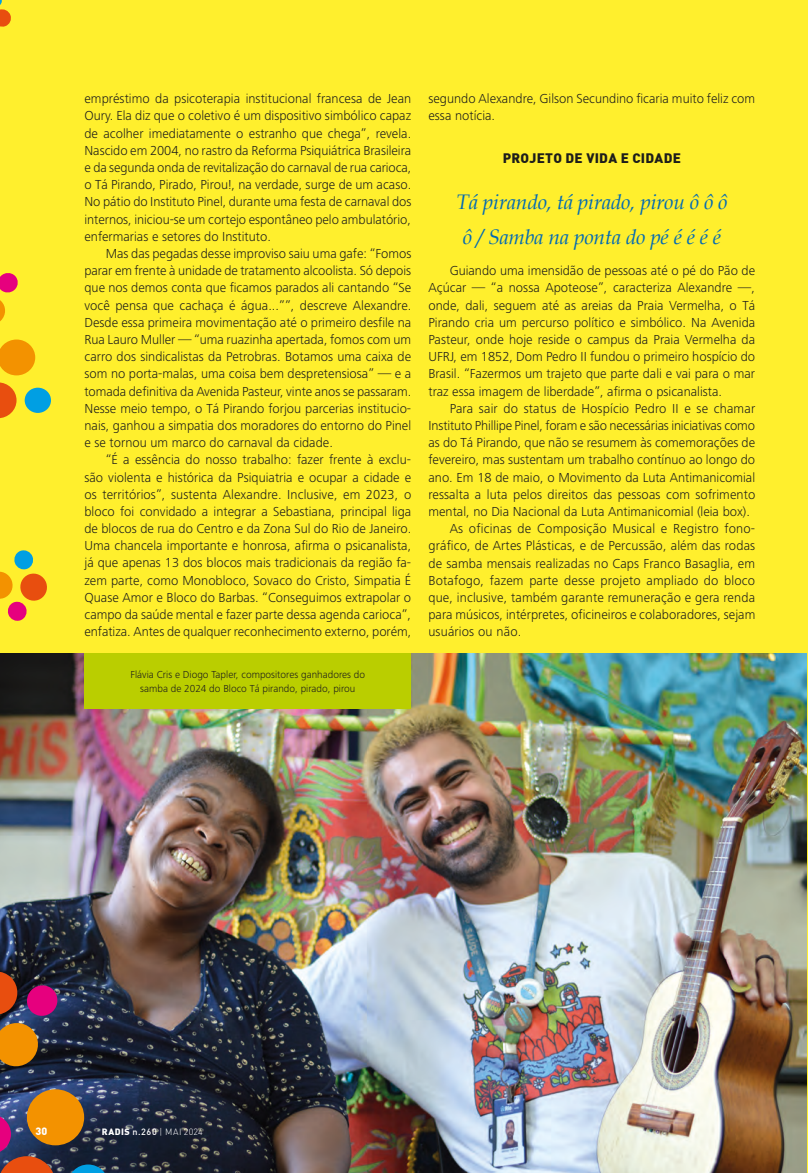
<style>
.page{position:relative;width:808px;height:1173px;background:#fff}
.page>*{position:absolute;margin:0;border:0;box-sizing:border-box;transform-origin:0 0}
.Blocos_Carnaval_Mental{font:italic 21px/34.3px "Book Antiqua";letter-spacing:-.01em;color:#0069b4;text-align:center}
.Corpo_de_texto{font:300 13.5px/17.2px "Frutiger Next LT";color:#1d1d1b;text-align:justify}
.Título_H6___Entretitulo{font:900 13.5px "DIN";letter-spacing:.02em;color:#1d1d1b}
.Fotos_-_Legenda_40_anos{font:300 10.5px/13.5px "Frutiger Next LT";color:#1d1d1b;text-align:center}
.t1{font:900 10.5px "DIN";color:#fff}
.t2{font:300 9px "DIN";letter-spacing:.02em;color:#fff}
.s1{font-weight:900}
.s2{font-weight:500}
</style>
<div class="page">
<div style="left:0;top:0;width:808px;height:1172px;background:#ffef2d"></div>
<img style="left:0;top:653px;width:806px;height:519px">
<div style="left:27px;top:1089px;width:57px;height:56px;background:#f39200;border-radius:50%"></div>
<svg style="left:68px;top:1164px;width:40px;height:8px"></svg>
<img style="left:0;top:969px;width:59px;height:99px">
<svg style="left:0;top:550px;width:47px;height:71px"></svg>
<svg style="left:0;top:382px;width:17px;height:36px"></svg>
<svg style="left:0;top:339px;width:35px;height:36px"></svg>
<div style="left:25px;top:387px;width:26px;height:26px;background:#009fe3;border-radius:50%"></div>
<svg style="left:0;top:273px;width:18px;height:48px"></svg>
<div style="left:84px;top:653px;width:327px;height:56px;background:#bace00"></div>
<svg style="left:0;top:0;width:11px;height:27px"></svg>
<svg style="left:0;top:1114px;width:56px;height:59px"></svg>
<p class="Corpo_de_texto" style="left:84px;top:90px;width:328px">empréstimo da psicoterapia institucional francesa de Jean Oury. Ela diz que o coletivo é um dispositivo simbólico capaz de acolher imediatamente o estranho que chega”, revela.<br>Nascido em 2004, no rastro da Reforma Psiquiátrica Brasileira e da segunda onda de revitalização do carnaval de rua carioca, o Tá Pirando, Pirado, Pirou!, na verdade, surge de um acaso.<br>No pátio do Instituto Pinel, durante uma festa de carnaval dos internos, iniciou-se um cortejo espontâneo pelo ambulatório, enfermarias e setores do Instituto.</p>
<p class="Corpo_de_texto" style="left:84px;top:245px;width:328px;text-indent:21px">Mas das pegadas desse improviso saiu uma gafe: “Fomos parar em frente à unidade de tratamento alcoolista. Só depois que nos demos conta que ficamos parados ali cantando “Se você pensa que cachaça é água...””, descreve Alexandre.<br>Desde essa primeira movimentação até o primeiro desfile na Rua Lauro Muller — “uma ruazinha apertada, fomos com um carro dos sindicalistas da Petrobras. Botamos uma caixa de som no porta-malas, uma coisa bem despretensiosa” — e a tomada definitiva da Avenida Pasteur, vinte anos se passaram.<br>Nesse meio tempo, o Tá Pirando forjou parcerias institucio&shy;nais, ganhou a simpatia dos moradores do entorno do Pinel e se tornou um marco do carnaval da cidade.</p>
<p class="Corpo_de_texto" style="left:84px;top:451px;width:328px;text-indent:21px">“É a essência do nosso trabalho: fazer frente à exclu&shy;são violenta e histórica da Psiquiatria e ocupar a cidade e os territórios”, sustenta Alexandre. Inclusive, em 2023, o bloco foi convidado a integrar a Sebastiana, principal liga de blocos de rua do Centro e da Zona Sul do Rio de Janeiro.<br>Uma chancela importante e honrosa, afirma o psicanalista, já que apenas 13 dos blocos mais tradicionais da região fa&shy;zem parte, como Monobloco, Sovaco do Cristo, Simpatia É Quase Amor e Bloco do Barbas. “Conseguimos extrapolar o campo da saúde mental e fazer parte dessa agenda carioca”, enfatiza. Antes de qualquer reconhecimento externo, porém,</p>
<p class="Fotos_-_Legenda_40_anos" style="left:130px;top:668px;width:236px">Flávia Cris e Diogo Tapler, compositores ganhadores do samba de 2024 do Bloco Tá pirando, pirado, pirou</p>
<p class="Corpo_de_texto" style="left:428px;top:90px;width:328px">segundo Alexandre, Gilson Secundino ficaria muito feliz com essa notícia.</p>
<p class="Título_H6___Entretitulo" style="left:502px;top:149px;width:180px">PROJETO DE VIDA E CIDADE</p>
<p class="Blocos_Carnaval_Mental" style="left:456px;top:184px;width:273px">Tá pirando, tá pirado, pirou ô ô ô ô / Samba na ponta do pé é é é é</p>
<p class="Corpo_de_texto" style="left:428px;top:262px;width:328px;text-indent:21px">Guiando uma imensidão de pessoas até o pé do Pão de Açúcar — “a nossa Apoteose”, caracteriza Alexandre —, onde, dali, seguem até as areias da Praia Vermelha, o Tá Pirando cria um percurso político e simbólico. Na Avenida Pasteur, onde hoje reside o campus da Praia Vermelha da UFRJ, em 1852, Dom Pedro II fundou o primeiro hospício do Brasil. “Fazermos um trajeto que parte dali e vai para o mar traz essa imagem de liberdade”, afirma o psicanalista.</p>
<p class="Corpo_de_texto" style="left:428px;top:399px;width:328px;text-indent:21px">Para sair do status de Hospício Pedro II e se chamar Instituto Phillipe Pinel, foram e são necessárias iniciativas como as do Tá Pirando, que não se resumem às comemorações de fevereiro, mas sustentam um trabalho contínuo ao longo do ano. Em 18 de maio, o Movimento da Luta Antimanicomial ressalta a luta pelos direitos das pessoas com sofrimento mental, no Dia Nacional da Luta Antimanicomial (leia box).</p>
<p class="Corpo_de_texto" style="left:428px;top:520px;width:328px;text-indent:21px">As oficinas de Composição Musical e Registro fono&shy;gráfico, de Artes Plásticas, e de Percussão, além das rodas de samba mensais realizadas no Caps Franco Basaglia, em Botafogo, fazem parte desse projeto ampliado do bloco que, inclusive, também garante remuneração e gera renda para músicos, intérpretes, oficineiros e colaboradores, sejam usuários ou não.</p>
<p class="t1" style="left:35px;top:1123px;width:13px">30</p>
<p class="t2" style="left:102px;top:1125px;width:103px"><span class="s1">RADIS</span> <span class="s2">n.260</span> | MAI 2024</p>
</div>
